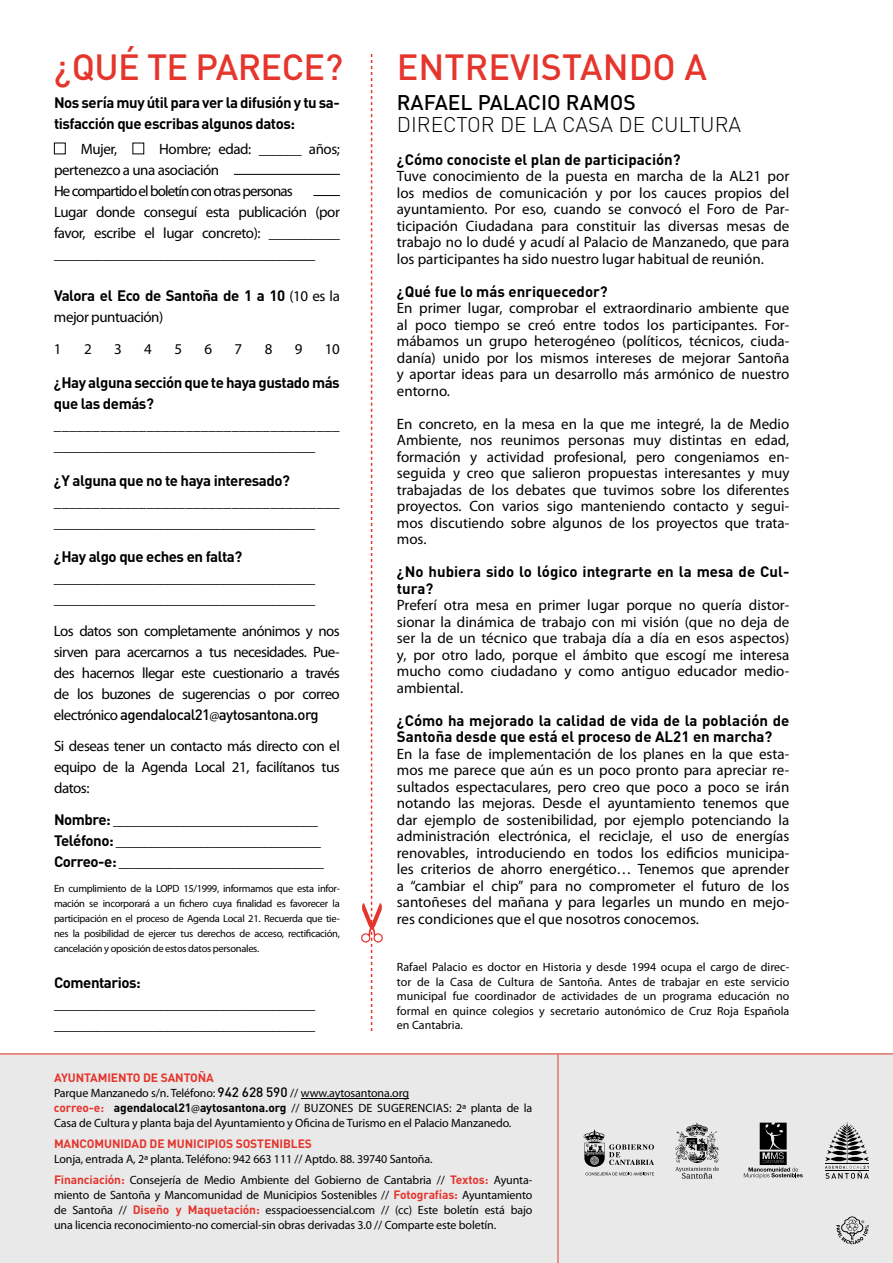
<style>
.page{position:relative;width:893px;height:1263px;background:#fff}
.page>*{position:absolute;margin:0;border:0;box-sizing:border-box;transform-origin:0 0}
.t1{font:500 36px "DIN";color:#e5352c}
.t2{font:300 21px "DIN";color:#000}
.t3{font:500 21px "DIN";color:#000}
.t4{font:15px/16.5px "Myriad Pro";letter-spacing:-.01em;color:#000;text-align:justify}
.t5{font:700 15px/21px "DIN";letter-spacing:-.03em;color:#000}
.t6{font:15px/21px "Myriad Pro";letter-spacing:-.03em;color:#000}
.t7{font:700 15px/16.5px "DIN";color:#000}
.t8{font:500 15px "DIN";letter-spacing:-.04em;color:#000}
.t9{font:12px/14.4px "Myriad Pro";letter-spacing:-.01em;color:#000;text-align:justify}
.t10{font:700 12px "DIN";letter-spacing:-.01em;color:#e5352c}
.t11{font:700 12px "DIN";letter-spacing:-.01em;color:#000}
.t12{font:10.5px/15px "Myriad Pro";letter-spacing:-.03em;color:#000;text-align:justify}
.s1{font-family:"Myriad Pro";font-weight:400}
.s2{font-family:"Myriad Pro";font-weight:400;font-size:13.5px}
.s3{font-family:"DIN";font-weight:700}
.s4{font-family:"DIN";font-weight:500;font-size:13.5px}
.s5{color:#e5352c}
.s6{font-family:"DIN";font-weight:700;color:#e5352c}
</style>
<div class="page">
<div style="left:0;top:1054px;width:893px;height:209px;background:#e9e9ea"></div>
<div style="left:54px;top:143px;width:12px;height:11px;border:1px solid #000"></div>
<hr style="left:301px;top:1098px;width:108px;height:1px;background:#000">
<hr style="left:0;top:1053px;width:893px;height:1px;background:#e5352c">
<hr style="left:558px;top:1054px;width:1px;height:209px;background:#e5352c">
<hr style="left:234px;top:174px;width:106px;height:1px;background:#000">
<svg style="left:313px;top:195px;width:27px;height:1px"></svg>
<svg style="left:361px;top:54px;width:22px;height:977px"></svg>
<svg style="left:744px;top:1123px;width:59px;height:55px"></svg>
<svg style="left:675px;top:1167px;width:44px;height:12px"></svg>
<img style="left:675px;top:1122px;width:44px;height:41px">
<svg style="left:584px;top:1130px;width:70px;height:45px"></svg>
<svg style="left:825px;top:1122px;width:44px;height:57px"></svg>
<hr style="left:825px;top:1164px;width:44px;height:1px;background:#000">
<hr style="left:825px;top:1170px;width:44px;height:1px;background:#000">
<svg style="left:836px;top:1216px;width:33px;height:28px"></svg>
<h1 class="t1" style="left:54px;top:44px;width:164px">¿Qué te parece</h1>
<h1 class="t1" style="left:325px;top:44px;width:20px">?</h1>
<p class="t5" style="left:54px;top:91px;width:287px">Nos sería muy útil para ver la difusión y tu sa&shy;tisfacción que escribas algunos datos:</p>
<p class="t4" style="left:81px;top:141px;width:38px">Mujer,</p>
<p class="t6" style="left:54px;top:139px;width:287px;text-indent:105px">Hombre; edad: ______ años; pertenezco a una asociación<br>He compartido el boletín con otras personas<br>Lugar donde conseguí esta publicación (por favor, escribe el lugar concreto): __________ _____________________________________</p>
<p class="t5" style="left:54px;top:285px;width:287px">Valora el Eco de Santoña de 1 a 10 <span class="s1">(10 es la</span></p>
<p class="t6" style="left:54px;top:301px;width:111px;line-height:31.5px">mejor puntuación)<br>1</p>
<p class="t4" style="left:84px;top:340px;width:9px">2</p>
<p class="t4" style="left:114px;top:340px;width:9px">3</p>
<p class="t4" style="left:144px;top:340px;width:9px">4</p>
<p class="t4" style="left:174px;top:340px;width:9px">5</p>
<p class="t4" style="left:205px;top:340px;width:9px">6</p>
<p class="t4" style="left:235px;top:340px;width:9px">7</p>
<p class="t4" style="left:265px;top:340px;width:9px">8</p>
<p class="t4" style="left:295px;top:340px;width:9px">9</p>
<p class="t4" style="left:325px;top:340px;width:16px">10</p>
<p class="t5" style="left:54px;top:372px;width:287px">¿Hay alguna sección que te haya gustado más que las demás?</p>
<p class="t4" style="left:54px;top:415px;width:287px;line-height:21px">_____________________________________ _____________________________________</p>
<p class="t5" style="left:54px;top:469px;width:237px">¿Y alguna que no te haya interesado?</p>
<p class="t4" style="left:54px;top:491px;width:287px;line-height:21px">_____________________________________ _____________________________________</p>
<p class="t5" style="left:54px;top:546px;width:190px">¿Hay algo que eches en falta?</p>
<p class="t4" style="left:54px;top:568px;width:263px;line-height:21px">_____________________________________ _____________________________________</p>
<p class="t4" style="left:54px;top:620px;width:287px;line-height:21px">Los datos son completamente anónimos y nos sirven para acercarnos a tus necesidades. Pue&shy;des hacernos llegar este cuestionario a través de los buzones de sugerencias o por correo</p>
<p class="t8" style="left:54px;top:705px;width:266px"><span class="s1">electrónico</span> agendalocal21<span class="s2">@</span>aytosantona.org</p>
<p class="t4" style="left:54px;top:736px;width:287px;line-height:21px">Si deseas tener un contacto más directo con el equipo de la Agenda Local 21, facilítanos tus datos:</p>
<p class="t4" style="left:54px;top:809px;width:271px;line-height:21px;text-align:left"><span class="s3">N ombre:</span> _____________________________<br><span class="s3">Teléfono:</span> _____________________________<br><span class="s3">Correo-e:</span> _____________________________</p>
<p class="t12" style="left:54px;top:881px;width:287px">En cumplimiento de la LOPD 15/1999, informamos que esta infor&shy;mación se incorporará a un fichero cuya finalidad es favorecer la participación en el proceso de Agenda Local 21. Recuerda que tie&shy;nes la posibilidad de ejercer tus derechos de acceso, rectificación, cancelación y oposición de estos datos personales.</p>
<p class="t5" style="left:54px;top:972px;width:88px">Comentarios:</p>
<p class="t4" style="left:54px;top:994px;width:263px;line-height:21px">_____________________________________ _____________________________________</p>
<h1 class="t1" style="left:397px;top:44px;width:312px">ENTREVISTANDO A</h1>
<h2 class="t3" style="left:397px;top:89px;width:240px">RAFAEL PALACIO RAMOS</h2>
<h2 class="t2" style="left:397px;top:112px;width:346px">DIRECTOR DE LA CASA DE CULTURA</h2>
<p class="t7" style="left:397px;top:150px;width:285px">¿Cómo conociste el plan de participación?</p>
<p class="t4" style="left:397px;top:168px;width:394px">Tuve conocimiento de la puesta en marcha de la AL21 por los medios de comunicación y por los cauces propios del ayuntamiento. Por eso, cuando se convocó el Foro de Par&shy;ticipación Ciudadana para constituir las diversas mesas de trabajo no lo dudé y acudí al Palacio de Manzanedo, que para los participantes ha sido nuestro lugar habitual de reunión.</p>
<p class="t7" style="left:397px;top:282px;width:212px">¿Qué fue lo más enriquecedor?</p>
<p class="t4" style="left:397px;top:300px;width:394px">En primer lugar, comprobar el extraordinario ambiente que al poco tiempo se creó entre todos los participantes. For&shy;mábamos un grupo heterogéneo (políticos, técnicos, ciuda&shy;danía) unido por los mismos intereses de mejorar Santoña y aportar ideas para un desarrollo más armónico de nuestro entorno.</p>
<p class="t4" style="left:397px;top:415px;width:394px">En concreto, en la mesa en la que me integré, la de Medio Ambiente, nos reunimos personas muy distintas en edad, formación y actividad profesional, pero congeniamos en&shy;seguida y creo que salieron propuestas interesantes y muy trabajadas de los debates que tuvimos sobre los diferentes proyectos. Con varios sigo manteniendo contacto y segui&shy;mos discutiendo sobre algunos de los proyectos que trata&shy;mos.</p>
<p class="t7" style="left:397px;top:563px;width:394px">¿No hubiera sido lo lógico integrarte en la mesa de Cul&shy;tura?</p>
<p class="t4" style="left:397px;top:597px;width:394px">Preferí otra mesa en primer lugar porque no quería distor&shy;sionar la dinámica de trabajo con mi visión (que no deja de ser la de un técnico que trabaja día a día en esos aspectos) y, por otro lado, porque el ámbito que escogí me interesa mucho como ciudadano y como antiguo educador medio&shy;ambiental.</p>
<p class="t7" style="left:397px;top:711px;width:394px">¿Cómo ha mejorado la calidad de vida de la población de<br>Santoña desde que está el proceso de AL21 en marcha?</p>
<p class="t4" style="left:397px;top:745px;width:394px">En la fase de implementación de los planes en la que esta&shy;mos me parece que aún es un poco pronto para apreciar re&shy;sultados espectaculares, pero creo que poco a poco se irán notando las mejoras. Desde el ayuntamiento tenemos que dar ejemplo de sostenibilidad, por ejemplo potenciando la administración electrónica, el reciclaje, el uso de energías renovables, introduciendo en todos los edificios municipa&shy;les criterios de ahorro energético… Tenemos que aprender a “cambiar el chip” para no comprometer el futuro de los santoñeses del mañana y para legarles un mundo en mejo&shy;res condiciones que el que nosotros conocemos.</p>
<p class="t9" style="left:397px;top:960px;width:394px">Rafael Palacio es doctor en Historia y desde 1994 ocupa el cargo de direc&shy;tor de la Casa de Cultura de Santoña. Antes de trabajar en este servicio municipal fue coordinador de actividades de un programa educación no formal en quince colegios y secretario autonómico de Cruz Roja Española en Cantabria.</p>
<p class="t10" style="left:54px;top:1070px;width:116px">AYUNTAMIENTO DE SAN</p>
<p class="t10" style="left:184px;top:1070px;width:23px">TOÑA</p>
<p class="t9" style="left:54px;top:1086px;width:357px">Parque Manzanedo s/n. Teléfono: <span class="s4">942 628 590</span> // www.aytosantona.org</p>
<p class="t11" style="left:54px;top:1100px;width:287px"><span class="s5">correo-e:</span> agendalocal21<span class="s1">@</span>aytosantona.org <span class="s1">// Buzones</span></p>
<p class="t9" style="left:358px;top:1101px;width:27px">de sugerencias</p>
<p class="t9" style="left:54px;top:1100px;width:480px;line-height:15px;text-indent:395px">: 2ª planta de la<br>Casa de Cultura y planta baja del Ayuntamiento y Oficina de Turismo en el Palacio Manzanedo.</p>
<p class="t10" style="left:54px;top:1136px;width:66px">MANCOMUNIDAD</p>
<p class="t10" style="left:150px;top:1136px;width:123px">DE MUNICI PIOS SOSTENIBLES</p>
<p class="t9" style="left:54px;top:1148px;width:480px;line-height:21px">Lonja, entrada A, 2ª planta. Teléfono: 942 663 111 // Aptdo. 88. 39740 Santoña.<br><span class="s6">Financiación:</span> Consejería de Medio Ambiente del Gobierno de Cantabria // <span class="s6">Textos:</span> Ayunta-</p>
<p class="t9" style="left:54px;top:1187px;width:480px;line-height:15px">miento de Santoña y Mancomunidad de Municipios Sostenibles // <span class="s6">Fotografías:</span> Ayuntamiento de Santoña // <span class="s6">Diseño y Maquetación:</span> esspacioessencial.com // (cc) Este boletín está bajo una licencia reconocimiento-no comercial-sin obras derivadas 3.0 // Comparte este boletín.</p>
</div>
